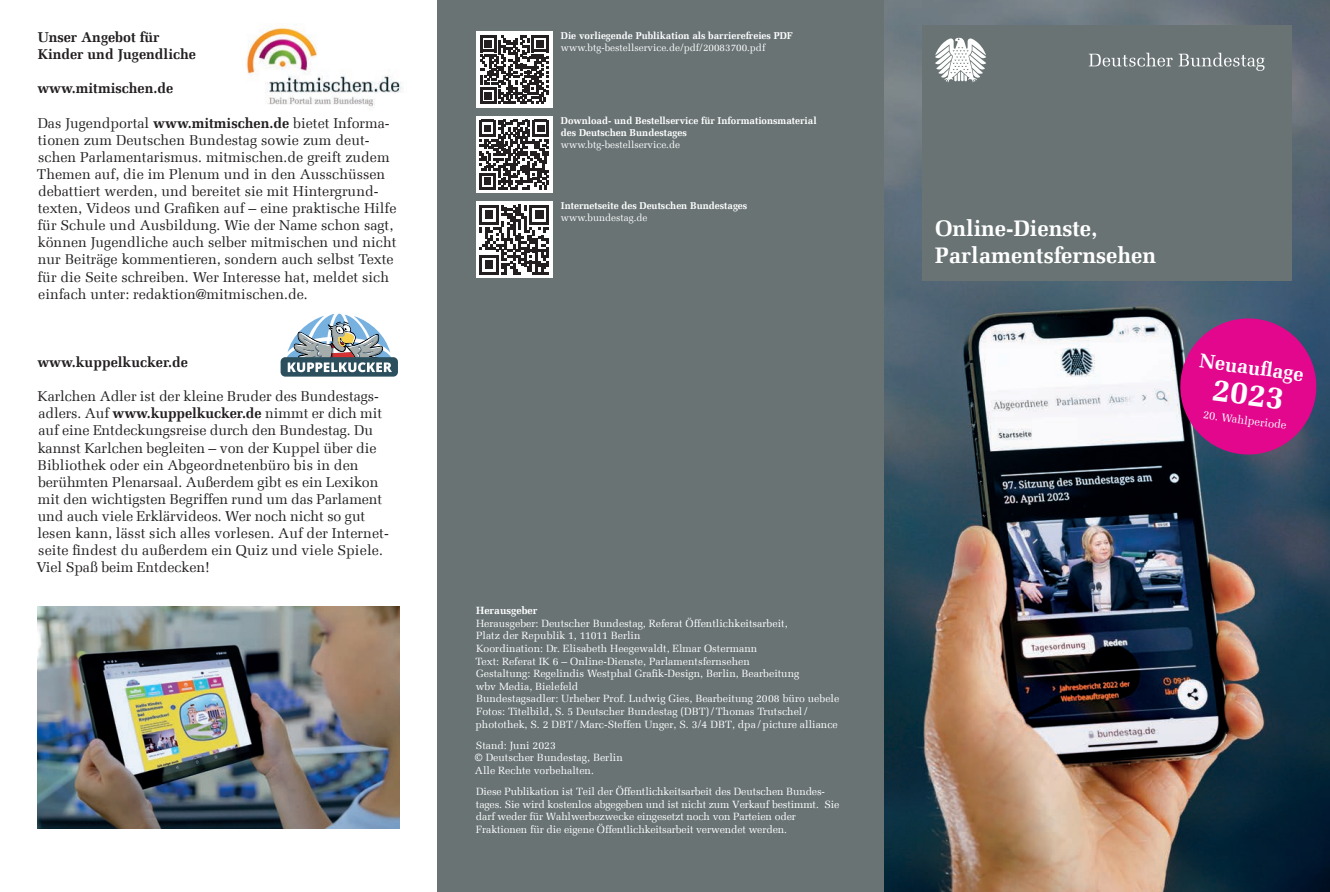
<style>
.page{position:relative;width:1330px;height:892px;background:#fff}
.page>*{position:absolute;margin:0;border:0;box-sizing:border-box;transform-origin:0 0}
.t1{font:700 32.25px "Melior Com";color:#fff}
.t2{font:700 22.5px/27px "Melior Com";color:#fff}
.t3{font:700 20.1px "Melior Com";color:#fff}
.t4{font:14.25px/17.1px "Melior Com";color:#231f20}
.t5{font:700 14.25px/17.1px "Melior Com";color:#231f20}
.t6{font:11.1px "Melior Com";color:#fff}
.t7{font:10.5px/12.6px "Melior Com";color:#fff}
.t8{font:700 10.5px "Melior Com";color:#fff}
.t9{font:700 9.9px/11.9px "Melior Com";color:#fff}
.t10{font:9.9px "Melior Com";color:#fff}
.s1{font-weight:700}
</style>
<div class="page">
<img style="left:884px;top:0;width:446px;height:892px">
<div style="left:437px;top:0;width:447px;height:892px;background:#697374"></div>
<div style="left:922px;top:25px;width:370px;height:255px;background:#697374"></div>
<svg style="left:935px;top:38px;width:51px;height:44px"></svg>
<svg style="left:1089px;top:53px;width:84px;height:14px"></svg>
<svg style="left:1179px;top:53px;width:85px;height:18px"></svg>
<svg style="left:1176px;top:314px;width:145px;height:145px;background:#b01f81"></svg>
<img style="left:246px;top:27px;width:157px;height:81px">
<div style="left:281px;top:357px;width:117px;height:20px;background:#2b4f5d;border-radius:5px"></div>
<svg style="left:286px;top:314px;width:106px;height:58px"></svg>
<img style="left:38px;top:606px;width:361px;height:223px">
<div style="left:476px;top:31px;width:76px;height:77px;background:#fff"></div>
<svg style="left:480px;top:36px;width:68px;height:68px"></svg>
<div style="left:476px;top:116px;width:76px;height:77px;background:#fff"></div>
<svg style="left:479px;top:120px;width:70px;height:70px"></svg>
<div style="left:476px;top:202px;width:76px;height:76px;background:#fff"></div>
<svg style="left:479px;top:205px;width:70px;height:70px"></svg>
<p class="t5" style="left:38px;top:29px;width:160px">Unser Angebot für<br>Kinder und Jugendliche</p>
<p class="t5" style="left:37px;top:80px;width:137px">www.mitmischen.de</p>
<p class="t4" style="left:37px;top:114px;width:361px">Das Jugendportal <span class="s1">www.mitmischen.de</span> bietet Informa&shy;tionen zum Deutschen Bundestag sowie zum deut&shy;schen Parlamentarismus. mitmischen.de greift zudem Themen auf, die im Plenum und in den Ausschüssen debattiert werden, und bereitet sie mit Hintergrund&shy;texten, Videos und Grafiken auf – eine praktische Hilfe für Schule und Ausbildung. Wie der Name schon sagt, können Jugendliche auch selber mitmischen und nicht nur Beiträge kommentieren, sondern auch selbst Texte für die Seite schreiben. Wer Interesse hat, meldet sich einfach unter: redaktion@mitmischen.de.</p>
<p class="t5" style="left:37px;top:354px;width:152px">www.kuppelkucker.de</p>
<p class="t4" style="left:36px;top:388px;width:354px">Karlchen Adler ist der kleine Bruder des Bundestags&shy;adlers. Auf <span class="s1">www.kuppelkucker.de</span> nimmt er dich mit auf eine Entdeckungsreise durch den Bundestag. Du kannst Karlchen begleiten – von der Kuppel über die Bibliothek oder ein Abgeordnetenbüro bis in den berühmten Plenarsaal. Außerdem gibt es ein Lexikon mit den wichtigsten Begriffen rund um das Parlament und auch viele Erklärvideos. Wer noch nicht so gut lesen kann, lässt sich alles vorlesen. Auf der Internet&shy;seite findest du außerdem ein Quiz und viele Spiele.<br>Viel Spaß beim Entdecken!</p>
<p class="t9" style="left:561px;top:29px;width:234px">Die vorliegende Publikation als barrierefreies PDF</p>
<p class="t10" style="left:561px;top:41px;width:206px">www.btg-bestellservice.de/pdf/20083700.pdf</p>
<p class="t9" style="left:561px;top:114px;width:257px">Download- und Bestellservice für Informationsmaterial des Deutschen Bundestages</p>
<p class="t10" style="left:561px;top:138px;width:121px">www.btg-bestellservice.de</p>
<p class="t9" style="left:561px;top:199px;width:188px">Internetseite des Deutschen Bundestages</p>
<p class="t10" style="left:561px;top:211px;width:88px">www.bundestag.de</p>
<p class="t8" style="left:476px;top:604px;width:63px">Herausgeber</p>
<p class="t7" style="left:476px;top:617px;width:365px">Herausgeber: Deutscher Bundestag, Referat Öffentlichkeitsarbeit,<br>Platz der Republik 1, 11011 Berlin<br>Koordination: Dr. Elisabeth Heegewaldt, Elmar Ostermann<br>Text: Referat IK 6 – Online-Dienste, Parlamentsfernsehen<br>Gestaltung: Regelindis Westphal Grafik-Design, Berlin, Bearbeitung<br>wbv Media, Bielefeld<br>Bundestagsadler: Urheber Prof. Ludwig Gies, Bearbeitung 2008 büro uebele Fotos: Titelbild, S. 5 Deutscher Bundestag (DBT) / Thomas Trutschel / photothek, S. 2 DBT / Marc-Steffen Unger, S. 3/4 DBT, dpa / picture alliance</p>
<p class="t7" style="left:475px;top:739px;width:149px">Stand: Juni 2023<br>© Deutscher Bundestag, Berlin<br>Alle Rechte vorbehalten.</p>
<p class="t7" style="left:476px;top:785px;width:365px">Diese Publikation ist Teil der Öffentlichkeitsarbeit des Deutschen Bundes&shy;tages. Sie wird kostenlos abgegeben und ist nicht zum Verkauf bestimmt. Sie darf weder für Wahlwerbezwecke eingesetzt noch von Parteien oder Fraktionen für die eigene Öffentlichkeitsarbeit verwendet werden.</p>
<h2 class="t2" style="left:935px;top:215px;width:223px">Online-Dienste,<br>Parlamentsfernsehen</h2>
<h3 class="t3" style="left:1202px;top:348px;width:106px;rotate:8deg">Neuauflage</h3>
<p class="t6" style="left:1204px;top:407px;width:86px;rotate:8deg">20. Wahlperiode</p>
<h1 class="t1" style="left:1216px;top:369px;width:73px;rotate:8deg">2023</h1>
</div>
